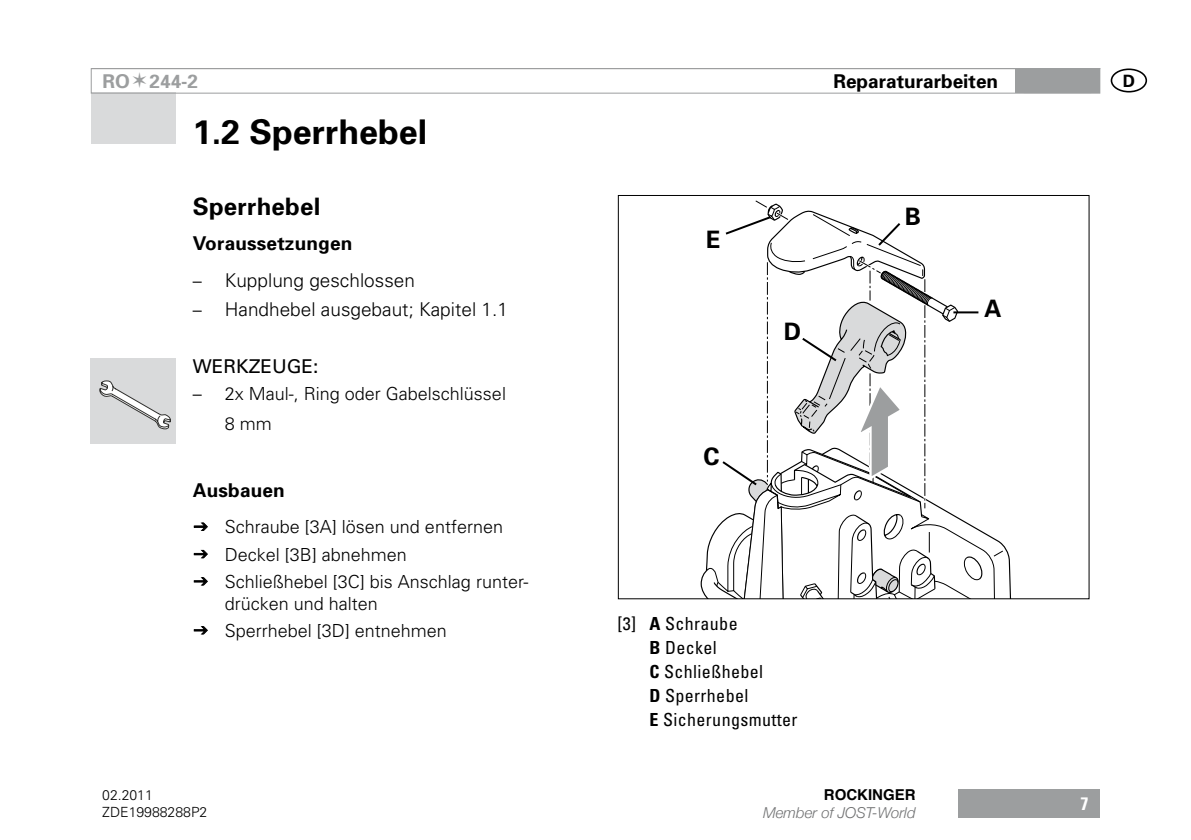
<style>
.page{position:relative;width:1191px;height:840px;background:#fff}
.page>*{position:absolute;margin:0;border:0;box-sizing:border-box;transform-origin:0 0}
.t1{font:700 34px "Univers";color:#000}
.t2{font:700 24px "Univers";letter-spacing:.01em;color:#000}
.t3{font:300 19px "Univers";color:#000}
.t4{font:700 19px "Univers";letter-spacing:.01em;color:#000}
.t5{font:19px "Univers";color:#000}
.t6{font:700 19px "Univers";color:#9c9e9f}
.t7{font:300 18px/27.2px "Univers";color:#000}
.t8{font:condensed 18px/24px "Univers";letter-spacing:.02em;color:#000}
.t9{font:700 condensed 18px "Univers";color:#fff}
.t10{font:700 17px "Univers";color:#000}
.t11{font:italic 300 15px "Helvetica Neue";color:#707172}
.t12{font:700 15px "Helvetica";color:#000}
.t13{font:300 14px/16.8px "Univers";color:#000}
.s1{font-size:18px}
.s2{font-weight:700}
</style>
<div class="page">
<div style="left:958px;top:788px;width:142px;height:28px;background:#9c9e9f"></div>
<div style="left:1015px;top:69px;width:85px;height:24px;background:#9c9e9f"></div>
<div style="left:91px;top:93px;width:85px;height:51px;background:#d9dadb"></div>
<div style="left:91px;top:68px;width:1009px;height:26px;border:1px solid #9c9e9f"></div>
<div style="left:1110px;top:68px;width:37px;height:24px;border:2px solid #000;border-radius:50%"></div>
<div style="left:1023px;top:68px;width:68px;height:25px;background:#9c9e9f"></div>
<div style="left:91px;top:358px;width:85px;height:85px;background:#d9dadb"></div>
<svg style="left:99px;top:380px;width:72px;height:49px"></svg>
<svg style="left:700px;top:203px;width:311px;height:395px"></svg>
<svg style="left:193px;top:522px;width:15px;height:9px"></svg>
<svg style="left:193px;top:549px;width:15px;height:10px"></svg>
<svg style="left:193px;top:577px;width:15px;height:9px"></svg>
<svg style="left:193px;top:626px;width:15px;height:9px"></svg>
<p class="t6" style="left:102px;top:69px;width:97px">RO 244-2</p>
<h1 class="t1" style="left:193px;top:110px;width:236px">1.2 Sperrhebel</h1>
<h2 class="t2" style="left:193px;top:190px;width:129px">Sperrhebel</h2>
<p class="t4" style="left:193px;top:231px;width:161px">Voraussetzungen</p>
<p class="t3" style="left:193px;top:269px;width:224px"><span class="s1">–</span> Kupplung geschlossen</p>
<p class="t3" style="left:193px;top:297px;width:317px"><span class="s1">–</span> Handhebel ausgebaut; Kapitel 1.1</p>
<p class="t5" style="left:193px;top:354px;width:127px">WERKZEUGE:</p>
<p class="t7" style="left:225px;top:378px;width:283px;line-height:29.6px;text-indent:-32px">– 2x Maul-, Ring oder Gabelschlüssel<br>8 mm</p>
<p class="t4" style="left:193px;top:478px;width:94px">Ausbauen</p>
<p class="t7" style="left:225px;top:512px;width:305px">Schraube [3A] lösen und entfernen<br>Deckel [3B] abnehmen<br>Schließhebel [3C] bis Anschlag runter-</p>
<p class="t7" style="left:225px;top:588px;width:224px">drücken und halten<br>Sperrhebel [3D] entnehmen</p>
<h2 class="t2" style="left:706px;top:224px;width:16px">E</h2>
<h2 class="t2" style="left:703px;top:440px;width:18px">C</h2>
<p class="t4" style="left:833px;top:69px;width:166px">Reparaturarbeiten</p>
<p class="t10" style="left:1122px;top:70px;width:14px">D</p>
<h2 class="t2" style="left:783px;top:316px;width:19px">D</h2>
<h2 class="t2" style="left:904px;top:201px;width:18px">B</h2>
<h2 class="t2" style="left:984px;top:293px;width:19px">A</h2>
<p class="t8" style="left:649px;top:610px;width:150px;text-indent:-32px">[3] <span class="s2">A</span> Schraube<br><span class="s2">B</span> Deckel<br><span class="s2">C</span> Schließhebel<br><span class="s2">D</span> Sperrhebel<br><span class="s2">E</span> Sicherungsmutter</p>
<p class="t13" style="left:102px;top:786px;width:107px">02.2011<br>ZDE19988288P2</p>
<p class="t12" style="left:824px;top:782px;width:93px">ROCKINGER</p>
<p class="t11" style="left:763px;top:803px;width:154px">Member of JOST-World</p>
<p class="t9" style="left:1080px;top:791px;width:9px">7</p>
</div>
